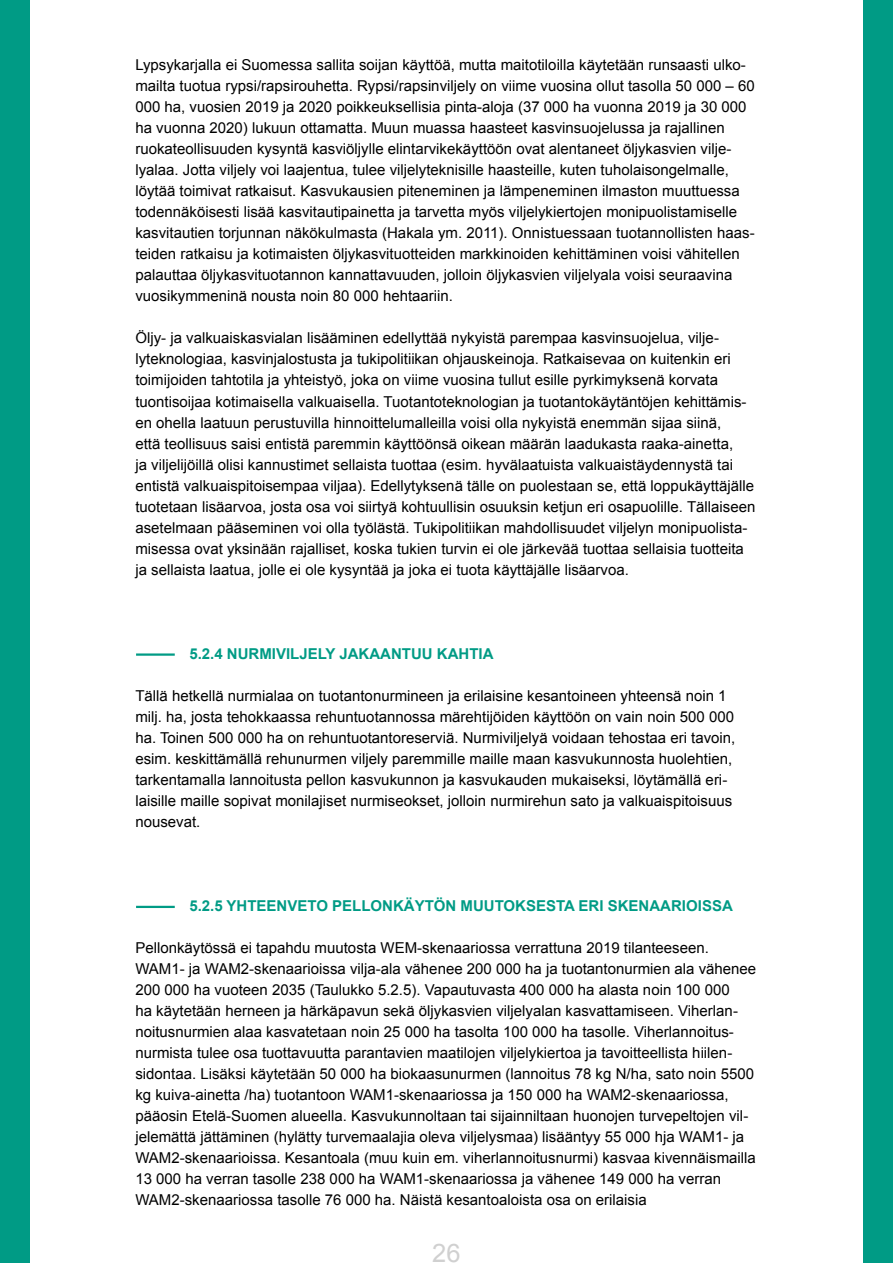
<style>
.page{position:relative;width:893px;height:1263px;background:#fff}
.page>*{position:absolute;margin:0;border:0;box-sizing:border-box;transform-origin:0 0}
.t1{font:25.5px "Arial";color:#d0d0d0}
.t2{font:15px/21px "Arial";color:#000}
.t3{font:700 15px "Arial";color:#009b85}
</style>
<div class="page">
<div style="left:863px;top:0;width:30px;height:1263px;background:#009b85"></div>
<div style="left:0;top:0;width:30px;height:1263px;background:#009b85"></div>
<hr style="left:136px;top:906px;width:39px;height:2px;background:#009b85">
<hr style="left:136px;top:653px;width:39px;height:3px;background:#009b85">
<p class="t2" style="left:135px;top:55px;width:621px">Lypsykarjalla ei Suomessa sallita soijan käyttöä, mutta maitotiloilla käytetään runsaasti ulko&shy;mailta tuotua rypsi/rapsirouhetta. Rypsi/rapsinviljely on viime vuosina ollut tasolla 50 000 – 60<br>000 ha, vuosien 2019 ja 2020 poikkeuksellisia pinta-aloja (37 000 ha vuonna 2019 ja 30 000 ha vuonna 2020) lukuun ottamatta. Muun muassa haasteet kasvinsuojelussa ja rajallinen ruokateollisuuden kysyntä kasviöljylle elintarvikekäyttöön ovat alentaneet öljykasvien vilje&shy;lyalaa. Jotta viljely voi laajentua, tulee viljelyteknisille haasteille, kuten tuholaisongelmalle, löytää toimivat ratkaisut. Kasvukausien piteneminen ja lämpeneminen ilmaston muuttuessa todennäköisesti lisää kasvitautipainetta ja tarvetta myös viljelykiertojen monipuolistamiselle kasvitautien torjunnan näkökulmasta (Hakala ym. 2011). Onnistuessaan tuotannollisten haas&shy;teiden ratkaisu ja kotimaisten öljykasvituotteiden markkinoiden kehittäminen voisi vähitellen palauttaa öljykasvituotannon kannattavuuden, jolloin öljykasvien viljelyala voisi seuraavina vuosikymmeninä nousta noin 80 000 hehtaariin.</p>
<p class="t2" style="left:135px;top:328px;width:622px">Öljy- ja valkuaiskasvialan lisääminen edellyttää nykyistä parempaa kasvinsuojelua, vilje&shy;lyteknologiaa, kasvinjalostusta ja tukipolitiikan ohjauskeinoja. Ratkaisevaa on kuitenkin eri toimijoiden tahtotila ja yhteistyö, joka on viime vuosina tullut esille pyrkimyksenä korvata tuontisoijaa kotimaisella valkuaisella. Tuotantoteknologian ja tuotantokäytäntöjen kehittämis&shy;en ohella laatuun perustuvilla hinnoittelumalleilla voisi olla nykyistä enemmän sijaa siinä,<br>että teollisuus saisi entistä paremmin käyttöönsä oikean määrän laadukasta raaka-ainetta,<br>ja viljelijöillä olisi kannustimet sellaista tuottaa (esim. hyvälaatuista valkuaistäydennystä tai entistä valkuaispitoisempaa viljaa). Edellytyksenä tälle on puolestaan se, että loppukäyttäjälle tuotetaan lisäarvoa, josta osa voi siirtyä kohtuullisin osuuksin ketjun eri osapuolille. Tällaiseen asetelmaan pääseminen voi olla työlästä. Tukipolitiikan mahdollisuudet viljelyn monipuolista&shy;misessa ovat yksinään rajalliset, koska tukien turvin ei ole järkevää tuottaa sellaisia tuotteita ja sellaista laatua, jolle ei ole kysyntää ja joka ei tuota käyttäjälle lisäarvoa.</p>
<p class="t3" style="left:189px;top:643px;width:306px">5.2.4 NURMIVILJELY JAKAANTUU KAHTIA</p>
<p class="t2" style="left:135px;top:685px;width:602px">Tällä hetkellä nurmialaa on tuotantonurmineen ja erilaisine kesantoineen yhteensä noin 1 milj. ha, josta tehokkaassa rehuntuotannossa märehtijöiden käyttöön on vain noin 500 000 ha. Toinen 500 000 ha on rehuntuotantoreserviä. Nurmiviljelyä voidaan tehostaa eri tavoin, esim. keskittämällä rehunurmen viljely paremmille maille maan kasvukunnosta huolehtien, tarkentamalla lannoitusta pellon kasvukunnon ja kasvukauden mukaiseksi, löytämällä eri&shy;laisille maille sopivat monilajiset nurmiseokset, jolloin nurmirehun sato ja valkuaispitoisuus nousevat.</p>
<p class="t3" style="left:189px;top:895px;width:545px">5.2.5 YHTEENVETO PELLONKÄYTÖN MUUTOKSESTA ERI SKENAARIOISSA</p>
<p class="t2" style="left:135px;top:937px;width:622px">Pellonkäytössä ei tapahdu muutosta WEM-skenaariossa verrattuna 2019 tilanteeseen.<br>WAM1- ja WAM2-skenaarioissa vilja-ala vähenee 200 000 ha ja tuotantonurmien ala vähenee 200 000 ha vuoteen 2035 (Taulukko 5.2.5). Vapautuvasta 400 000 ha alasta noin 100 000<br>ha käytetään herneen ja härkäpavun sekä öljykasvien viljelyalan kasvattamiseen. Viherlan&shy;noitusnurmien alaa kasvatetaan noin 25 000 ha tasolta 100 000 ha tasolle. Viherlannoitus&shy;nurmista tulee osa tuottavuutta parantavien maatilojen viljelykiertoa ja tavoitteellista hiilen&shy;sidontaa. Lisäksi käytetään 50 000 ha biokaasunurmen (lannoitus 78 kg N/ha, sato noin 5500 kg kuiva-ainetta /ha) tuotantoon WAM1-skenaariossa ja 150 000 ha WAM2-skenaariossa, pääosin Etelä-Suomen alueella. Kasvukunnoltaan tai sijainniltaan huonojen turvepeltojen vil&shy;jelemättä jättäminen (hylätty turvemaalajia oleva viljelysmaa) lisääntyy 55 000 hja WAM1- ja WAM2-skenaarioissa. Kesantoala (muu kuin em. viherlannoitusnurmi) kasvaa kivennäismailla 13 000 ha verran tasolle 238 000 ha WAM1-skenaariossa ja vähenee 149 000 ha verran WAM2-skenaariossa tasolle 76 000 ha. Näistä kesantoaloista osa on erilaisia</p>
<h1 class="t1" style="left:432px;top:1236px;width:30px">26</h1>
</div>
